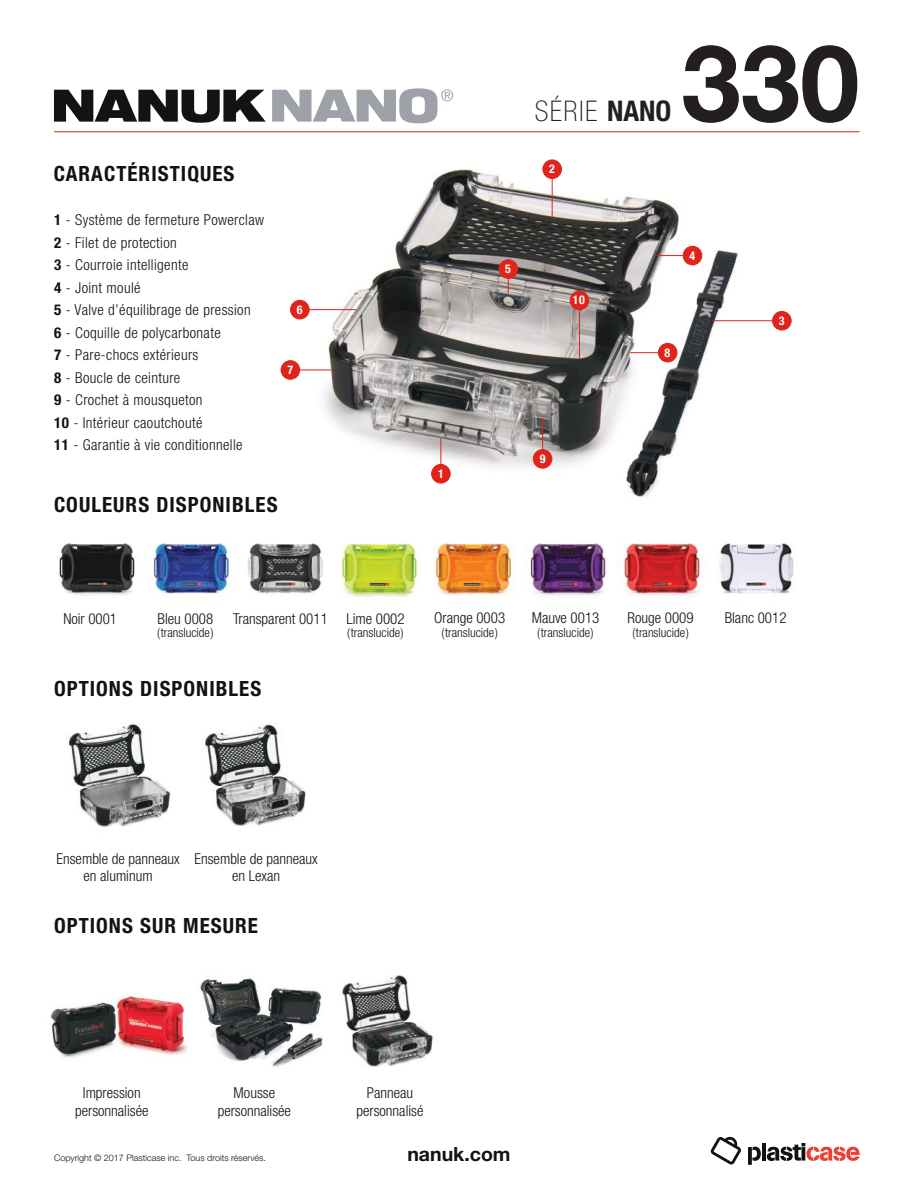
<style>
.page{position:relative;width:918px;height:1188px;background:#fff}
.page>*{position:absolute;margin:0;border:0;box-sizing:border-box;transform-origin:0 0}
.t1{font:700 106.8px "Helvetica Neue";color:#241f1f}
.t2{font:100 condensed 28.5px "Helvetica Neue LT Std";letter-spacing:.05em;color:#241f1f}
.t3{font:700 condensed 21px "Helvetica Neue LT Std";letter-spacing:.05em;color:#111213}
.t4{font:700 19.5px "Helvetica Neue LT Std";color:#111213}
.t5{font:300 condensed 15px/22.5px "Helvetica Neue LT Std";letter-spacing:.025em;color:#111213}
.t6{font:300 condensed 15px/17.2px "Helvetica Neue LT Std";color:#111213;text-align:center}
.t7{font:300 condensed 12.75px "Helvetica Neue LT Std";color:#111213}
.t8{font:700 condensed 12px "Helvetica Neue LT Std";color:#fff}
.t9{font:300 9px "Helvetica Neue LT Std";color:#111213}
.s1{font-weight:700}
</style>
<div class="page">
<img style="left:59px;top:543px;width:735px;height:57px">
<img style="left:50px;top:975px;width:383px;height:92px">
<img style="left:304px;top:159px;width:467px;height:338px">
<hr style="left:713px;top:320px;width:60px;height:1px;background:#e0231b">
<hr style="left:542px;top:418px;width:1px;height:43px;background:#e0231b">
<hr style="left:579px;top:310px;width:1px;height:49px;background:#e0231b">
<hr style="left:309px;top:309px;width:47px;height:1px;background:#e0231b">
<div style="left:291px;top:300px;width:18px;height:19px;background:#e0231b;border-radius:50%"></div>
<div style="left:290px;top:300px;width:20px;height:19px;border:1px solid #e0231b;border-radius:50%"></div>
<div style="left:570px;top:291px;width:19px;height:19px;background:#e0231b;border-radius:50%"></div>
<div style="left:570px;top:291px;width:19px;height:19px;border:1px solid #e0231b;border-radius:50%"></div>
<div style="left:533px;top:450px;width:19px;height:18px;background:#e0231b;border-radius:50%"></div>
<div style="left:533px;top:449px;width:19px;height:20px;border:1px solid #e0231b;border-radius:50%"></div>
<div style="left:773px;top:311px;width:18px;height:19px;background:#e0231b;border-radius:50%"></div>
<div style="left:772px;top:311px;width:20px;height:19px;border:1px solid #e0231b;border-radius:50%"></div>
<hr style="left:300px;top:370px;width:31px;height:1px;background:#e0231b">
<div style="left:281px;top:361px;width:19px;height:18px;background:#e0231b;border-radius:50%"></div>
<div style="left:281px;top:360px;width:19px;height:20px;border:1px solid #e0231b;border-radius:50%"></div>
<svg style="left:630px;top:352px;width:28px;height:1px"></svg>
<div style="left:658px;top:343px;width:19px;height:19px;background:#e0231b;border-radius:50%"></div>
<div style="left:658px;top:343px;width:19px;height:19px;border:1px solid #e0231b;border-radius:50%"></div>
<hr style="left:656px;top:255px;width:37px;height:1px;background:#e0231b">
<div style="left:683px;top:246px;width:19px;height:19px;background:#e0231b;border-radius:50%"></div>
<div style="left:683px;top:246px;width:19px;height:19px;border:1px solid #e0231b;border-radius:50%"></div>
<hr style="left:552px;top:178px;width:1px;height:39px;background:#e0231b">
<div style="left:543px;top:160px;width:18px;height:18px;background:#e0231b;border-radius:50%"></div>
<div style="left:543px;top:160px;width:19px;height:19px;border:1px solid #e0231b;border-radius:50%"></div>
<svg style="left:508px;top:279px;width:1px;height:15px"></svg>
<div style="left:499px;top:260px;width:19px;height:18px;background:#e0231b;border-radius:50%"></div>
<div style="left:499px;top:259px;width:19px;height:20px;border:1px solid #e0231b;border-radius:50%"></div>
<hr style="left:441px;top:438px;width:1px;height:38px;background:#e0231b">
<div style="left:432px;top:464px;width:18px;height:19px;background:#e0231b;border-radius:50%"></div>
<div style="left:431px;top:464px;width:20px;height:19px;border:1px solid #e0231b;border-radius:50%"></div>
<svg style="left:54px;top:90px;width:212px;height:33px"></svg>
<svg style="left:272px;top:88px;width:181px;height:35px"></svg>
<img style="left:205px;top:723px;width:101px;height:104px">
<img style="left:69px;top:724px;width:102px;height:104px">
<hr style="left:54px;top:131px;width:806px;height:1px;background:#e0231b">
<svg style="left:748px;top:1147px;width:13px;height:18px"></svg>
<hr style="left:762px;top:1143px;width:4px;height:18px;background:#111213">
<svg style="left:767px;top:1143px;width:93px;height:18px"></svg>
<svg style="left:711px;top:1137px;width:30px;height:28px"></svg>
<h3 class="t3" style="left:54px;top:161px;width:182px">CARACTÉRISTIQUES</h3>
<p class="t5" style="left:54px;top:208px;width:211px"><span class="s1">1</span> - Système de fermeture Powerclaw<br><span class="s1">2</span> - Filet de protection<br><span class="s1">3</span> - Courroie intelligente<br><span class="s1">4</span> - Joint moulé<br><span class="s1">5</span> - Valve d’équilibrage de pression<br><span class="s1">6</span> - Coquille de polycarbonate<br><span class="s1">7</span> - Pare-chocs extérieurs<br><span class="s1">8</span> - Boucle de ceinture<br><span class="s1">9</span> - Crochet à mousqueton<br><span class="s1">10</span> - Intérieur caoutchouté<br><span class="s1">11</span> - Garantie à vie conditionnelle</p>
<p class="t8" style="left:297px;top:303px;width:7px">6</p>
<p class="t8" style="left:288px;top:363px;width:7px">7</p>
<h3 class="t3" style="left:54px;top:492px;width:225px">COULEURS DISPONIBLES</h3>
<p class="t8" style="left:438px;top:467px;width:7px">1</p>
<h2 class="t2" style="left:535px;top:95px;width:138px">SÉRIE <span class="s1">NANO</span></h2>
<h1 class="t1" style="left:681px;top:0;width:180px">330</h1>
<p class="t8" style="left:549px;top:162px;width:7px">2</p>
<p class="t8" style="left:505px;top:262px;width:7px">5</p>
<p class="t8" style="left:573px;top:293px;width:14px">10</p>
<p class="t8" style="left:690px;top:248px;width:7px">4</p>
<p class="t8" style="left:665px;top:345px;width:7px">8</p>
<p class="t8" style="left:779px;top:313px;width:7px">3</p>
<p class="t8" style="left:540px;top:452px;width:7px">9</p>
<p class="t6" style="left:63px;top:610px;width:55px">Noir 0001</p>
<p class="t6" style="left:158px;top:610px;width:57px">Bleu 0008</p>
<p class="t7" style="left:157px;top:626px;width:58px">(translucide)</p>
<p class="t6" style="left:233px;top:610px;width:173px">Transparent 0011 Lime 0002</p>
<p class="t7" style="left:347px;top:626px;width:58px">(translucide)</p>
<h3 class="t3" style="left:54px;top:676px;width:209px">OPTIONS DISPONIBLES</h3>
<p class="t6" style="left:434px;top:609px;width:73px">Orange 0003</p>
<p class="t7" style="left:441px;top:625px;width:58px">(translucide)</p>
<p class="t6" style="left:532px;top:609px;width:69px">Mauve 0013</p>
<p class="t7" style="left:537px;top:625px;width:58px">(translucide)</p>
<p class="t6" style="left:628px;top:609px;width:68px">Rouge 0009</p>
<p class="t7" style="left:632px;top:625px;width:58px">(translucide)</p>
<p class="t6" style="left:725px;top:609px;width:63px">Blanc 0012</p>
<p class="t6" style="left:56px;top:850px;width:125px">Ensemble de panneaux en aluminum</p>
<p class="t6" style="left:194px;top:850px;width:125px">Ensemble de panneaux en Lexan</p>
<h3 class="t3" style="left:54px;top:912px;width:206px">OPTIONS SUR MESURE</h3>
<p class="t6" style="left:75px;top:1084px;width:75px">Impression personnalisée</p>
<p class="t6" style="left:357px;top:1084px;width:68px">Panneau personnalisé</p>
<p class="t6" style="left:218px;top:1084px;width:75px">Mousse personnalisée</p>
<p class="t9" style="left:54px;top:1152px;width:214px">Copyright © 2017 Plasticase inc. Tous droits réservés.</p>
<h3 class="t4" style="left:407px;top:1142px;width:105px">nanuk.com</h3>
</div>
